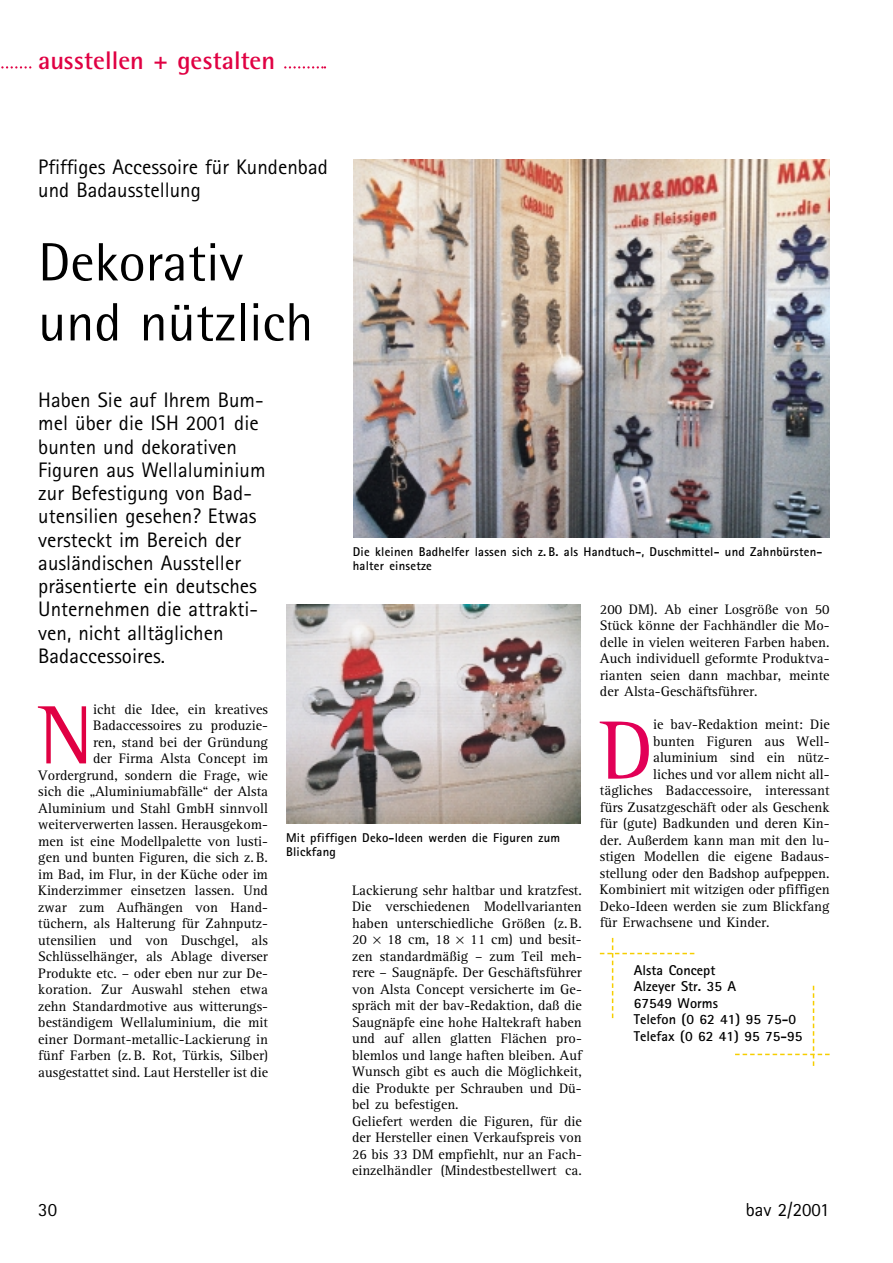
<style>
.page{position:relative;width:893px;height:1263px;background:#fff}
.page>*{position:absolute;margin:0;border:0;box-sizing:border-box;transform-origin:0 0}
.t1{font:84.75px "Rotis Semi Serif";color:#e00043}
.t2{font:84.75px "Rotis Semi Serif";color:#e20057}
.t3{font:54px/60px "Rotis Semi Sans";color:#000}
.t4{font:700 25.5px "Rotis Semi Sans";color:#e00043}
.t5{font:21px/23.2px "Rotis Sans Serif";color:#000}
.t6{font:18.75px "Rotis Sans Serif";color:#000}
.t7{font:14.25px/16.5px "Rotis Serif";color:#000;text-align:justify}
.t8{font:700 14.25px/16.5px "Rotis Sans Serif";color:#000}
.t9{font:700 12.75px/14.2px "Rotis Sans Serif";letter-spacing:.015em;color:#000}
</style>
<div class="page">
<svg style="left:1px;top:66px;width:325px;height:3px"></svg>
<div style="left:32px;top:51px;width:249px;height:31px;background:#fff"></div>
<img style="left:353px;top:159px;width:476px;height:379px">
<img style="left:286px;top:605px;width:295px;height:219px">
<svg style="left:600px;top:938px;width:94px;height:80px"></svg>
<svg style="left:735px;top:986px;width:94px;height:80px"></svg>
<h3 class="t4" style="left:38px;top:51px;width:238px">ausstellen + gestalten</h3>
<h3 class="t5" style="left:38px;top:157px;width:291px">Pfiffiges Accessoire für Kundenbad und Badausstellung</h3>
<h2 class="t3" style="left:38px;top:238px;width:276px">Dekorativ und nützlich</h2>
<p class="t5" style="left:38px;top:391px;width:229px">Haben Sie auf Ihrem Bum&shy;mel über die ISH 2001 die bunten und dekorativen<br>Figuren aus Wellaluminium zur Befestigung von Bad&shy;utensilien gesehen? Etwas versteckt im Bereich der ausländischen Aussteller präsentierte ein deutsches<br>Unternehmen die attrakti&shy;ven, nicht alltäglichen<br>Badaccessoires.</p>
<p class="t7" style="left:38px;top:702px;width:231px;text-align:right">icht die Idee, ein kreatives Badaccessoires zu produzie-<br>ren, stand bei der Gründung<br>der Firma Alsta Concept im Vordergrund, sondern die Frage, wie sich die „Aluminiumabfälle“ der Alsta Aluminium und Stahl GmbH sinnvoll weiterverwerten lassen. Herausgekom&shy;men ist eine Modellpalette von lusti&shy;gen und bunten Figuren, die sich z. B. im Bad, im Flur, in der Küche oder im Kinderzimmer einsetzen lassen. Und zwar zum Aufhängen von Hand&shy;tüchern, als Halterung für Zahnputz&shy;utensilien und von Duschgel, als Schlüsselhänger, als Ablage diverser Produkte etc. – oder eben nur zur De&shy;koration. Zur Auswahl stehen etwa zehn Standardmotive aus witterungs&shy;beständigem Wellaluminium, die mit einer Dormant-metallic-Lackierung in fünf Farben (z. B. Rot, Türkis, Silber) ausgestattet sind. Laut Hersteller ist die</p>
<h1 class="t1" style="left:38px;top:704px;width:57px">N</h1>
<p class="t9" style="left:353px;top:546px;width:471px">Die kleinen Badhelfer lassen sich z. B. als Handtuch-, Duschmittel- und Zahnbürsten&shy;halter einsetze</p>
<p class="t9" style="left:286px;top:832px;width:275px">Mit pfiffigen Deko-Ideen werden die Figuren zum<br>Blickfang</p>
<p class="t7" style="left:352px;top:883px;width:231px">Lackierung sehr haltbar und kratzfest.<br>Die verschiedenen Modellvarianten haben unterschiedliche Größen (z. B.<br>20</p>
<p class="t7" style="left:352px;top:933px;width:231px;text-align:left;text-indent:118px">11 cm) und besit&shy;zen standardmäßig – zum Teil meh&shy;rere – Saugnäpfe. Der Geschäftsführer von Alsta Concept versicherte im Ge&shy;spräch mit der bav-Redaktion, daß die Saugnäpfe eine hohe Haltekraft haben und auf allen glatten Flächen pro&shy;blemlos und lange haften bleiben. Auf Wunsch gibt es auch die Möglichkeit, die Produkte per Schrauben und Dü&shy;bel zu befestigen.<br>Geliefert werden die Figuren, für die der Hersteller einen Verkaufspreis von 26 bis 33 DM empfiehlt, nur an Fach&shy;einzelhändler (Mindestbestellwert ca.</p>
<p class="t7" style="left:387px;top:933px;width:65px">18 cm, 18</p>
<p class="t7" style="left:600px;top:602px;width:231px">200 DM). Ab einer Losgröße von 50<br>Stück könne der Fachhändler die Mo&shy;delle in vielen weiteren Farben haben.<br>Auch individuell geformte Produktva&shy;rianten seien dann machbar, meinte der Alsta-Geschäftsführer.</p>
<h1 class="t2" style="left:600px;top:719px;width:55px">D</h1>
<p class="t7" style="left:653px;top:717px;width:178px">ie bav-Redaktion meint: Die</p>
<p class="t7" style="left:653px;top:734px;width:178px">bunten Figuren aus Well-</p>
<p class="t7" style="left:653px;top:750px;width:178px">aluminium sind ein nütz-</p>
<p class="t7" style="left:653px;top:767px;width:178px">liches und vor allem nicht all-</p>
<p class="t7" style="left:600px;top:783px;width:231px">tägliches Badaccessoire, interessant</p>
<p class="t7" style="left:600px;top:800px;width:231px">fürs Zusatzgeschäft oder als Geschenk</p>
<p class="t7" style="left:600px;top:816px;width:231px">für (gute) Badkunden und deren Kin-</p>
<p class="t7" style="left:600px;top:833px;width:231px">der. Außerdem kann man mit den lu-</p>
<p class="t7" style="left:600px;top:849px;width:231px">stigen Modellen die eigene Badaus-</p>
<p class="t7" style="left:600px;top:866px;width:231px">stellung oder den Badshop aufpeppen.</p>
<p class="t7" style="left:600px;top:882px;width:231px">Kombiniert mit witzigen oder pfiffigen</p>
<p class="t7" style="left:600px;top:899px;width:231px">Deko-Ideen werden sie zum Blickfang</p>
<p class="t7" style="left:600px;top:915px;width:171px">für Erwachsene und Kinder.</p>
<p class="t8" style="left:634px;top:963px;width:170px">Alsta Concept<br>Alzeyer Str. 35 A<br>67549 Worms<br>Telefon (0 62 41) 95 75-0<br>Telefax (0 62 41) 95 75-95</p>
<h3 class="t6" style="left:38px;top:1203px;width:20px">30</h3>
<h3 class="t6" style="left:745px;top:1203px;width:85px">bav 2/2001</h3>
</div>
